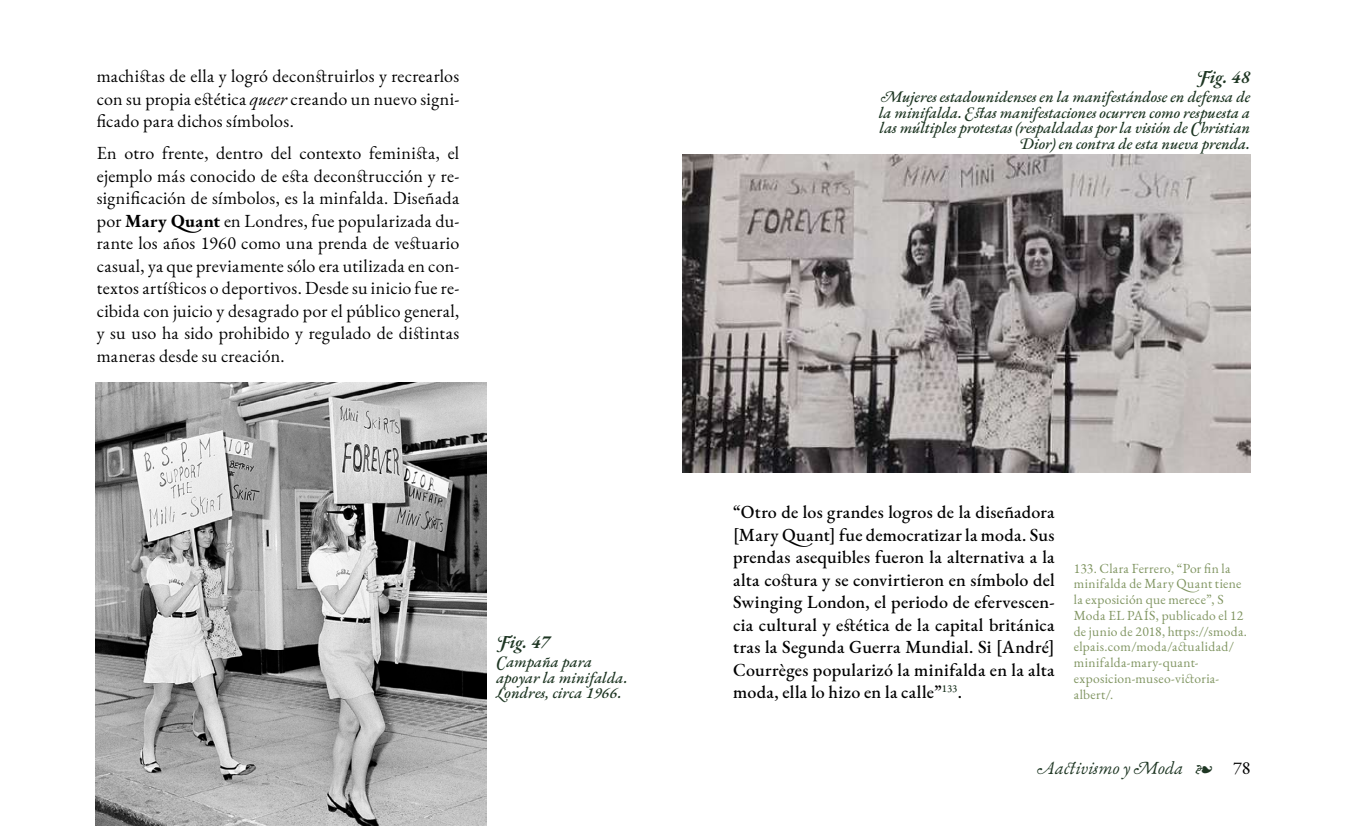
<style>
.page{position:relative;width:1346px;height:826px;background:#fff}
.page>*{position:absolute;margin:0;border:0;box-sizing:border-box;transform-origin:0 0}
.t1{font:18px/22.5px "EB Garamond";letter-spacing:.015em;color:#000;text-align:justify}
.t2{font:500 18px/22.5px "EB Garamond";letter-spacing:.025em;color:#000;text-align:justify}
.t3{font:italic 18px "EB Garamond";letter-spacing:.01em;color:#1e3623}
.t4{font:italic 600 18px "EB Garamond";color:#1e3623}
.t5{font:italic 500 15.75px/15.8px "EB Garamond";letter-spacing:-.005em;color:#1e3623;text-align:right}
.t6{font:13.5px/15.8px "EB Garamond";letter-spacing:.025em;color:#7f9460}
.s1{font-style:italic}
.s2{font-weight:700}
.s3{font-style:normal;color:#000}
</style>
<div class="page">
<img style="left:682px;top:154px;width:568px;height:319px">
<img style="left:96px;top:383px;width:391px;height:443px">
<p class="t1" style="left:97px;top:65px;width:364px">machistas de ella y logró deconstruirlos y recrearlos con su propia estética <span class="s1">queer</span> creando un nuevo signi&shy;ficado para dichos símbolos.</p>
<p class="t1" style="left:97px;top:142px;width:364px">En otro frente, dentro del contexto feminista, el ejemplo más conocido de esta deconstrucción y re&shy;significación de símbolos, es la minfalda. Diseñada por <span class="s2">Mary Quant</span> en Londres, fue popularizada du&shy;rante los años 1960 como una prenda de vestuario casual, ya que previamente sólo era utilizada en con&shy;textos artísticos o deportivos. Desde su inicio fue re&shy;cibida con juicio y desagrado por el público general, y su uso ha sido prohibido y regulado de distintas maneras desde su creación.</p>
<p class="t4" style="left:496px;top:630px;width:55px">Fig. 47</p>
<p class="t5" style="left:496px;top:654px;width:133px;text-align:left">Campaña para apoyar la minifalda.<br>Londres, circa 1966.</p>
<p class="t4" style="left:1196px;top:65px;width:55px">Fig. 48</p>
<p class="t5" style="left:879px;top:89px;width:373px">Mujeres estadounidenses en la manifestándose en defensa de la minifalda. Estas manifestaciones ocurren como respuesta a las múltiples protestas (respaldadas por la visión de Christian Dior) en contra de esta nueva prenda.</p>
<p class="t2" style="left:733px;top:501px;width:323px">“Otro de los grandes logros de la diseñadora [Mary Quant] fue democratizar la moda. Sus prendas asequibles fueron la alternativa a la alta costura y se convirtieron en símbolo del Swinging London, el periodo de efervescen&shy;cia cultural y estética de la capital británica tras la Segunda Guerra Mundial. Si [André] Courrèges popularizó la minifalda en la alta moda, ella lo hizo en la calle”<sup>133</sup>.</p>
<p class="t6" style="left:1074px;top:560px;width:175px">133. Clara Ferrero, “Por fin la minifalda de Mary Quant tiene la exposición que merece”, S<br>Moda EL PAÍS, publicado el 12 de junio de 2018, https://smoda. elpais.com/moda/actualidad/ minifalda-mary-quant&shy;exposicion-museo-victoria&shy;albert/.</p>
<p class="t3" style="left:1037px;top:756px;width:214px">Aactivismo y Moda ❧ <span class="s3">78</span></p>
</div>
